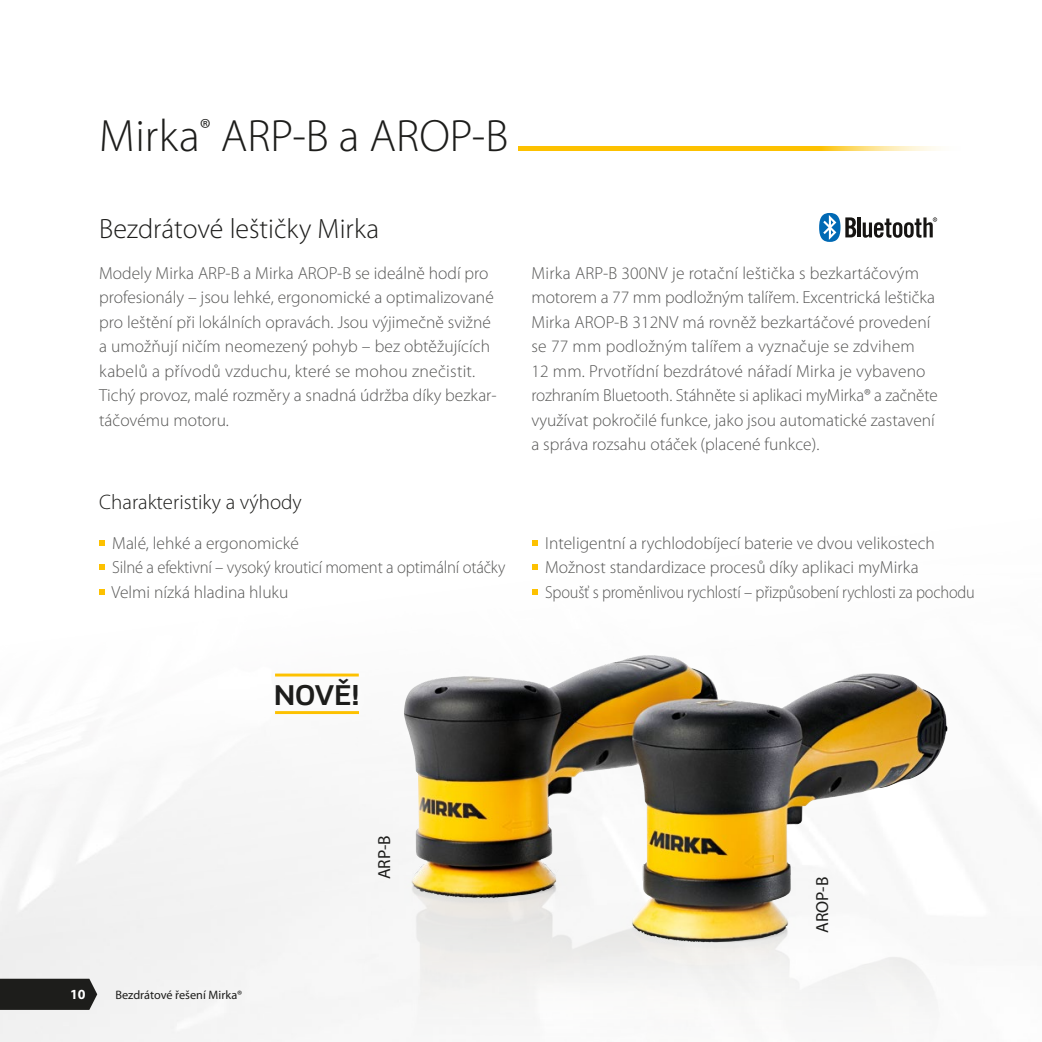
<style>
.page{position:relative;width:1042px;height:1042px;background:#fff}
.page>*{position:absolute;margin:0;border:0;box-sizing:border-box;transform-origin:0 0}
.t1{font:300 45.5px "Myriad Pro";color:#1d1d1b}
.t2{font:300 28px "Myriad Pro";color:#1d1d1b}
.t3{font:700 27.47px "Scene Pro";color:#1d1d1b;scale:1.05 1}
.t4{font:300 21px "Myriad Pro";color:#1d1d1b}
.t5{font:300 17.5px/24.5px "Myriad Pro";color:#575756}
.t6{font:17.5px "Myriad Pro";color:#1d1d1b}
.t7{font:700 14px "Myriad Pro";color:#fff}
.t8{font:12.25px "Myriad Pro";color:#1d1d1b}
.s1{font-size:25.72px}
</style>
<div class="page">
<hr style="left:1041px;top:0;width:1px;height:1042px;background:#e4e7ea">
<img style="left:0;top:456px;width:1042px;height:586px">
<svg style="left:518px;top:146px;width:421px;height:5px;fill:#fdc100"></svg>
<img style="left:353px;top:864px;width:689px;height:178px">
<img style="left:404px;top:656px;width:233px;height:242px">
<hr style="left:857px;top:217px;width:3px;height:20px;background:#161412">
<svg style="left:863px;top:217px;width:74px;height:21px"></svg>
<svg style="left:819px;top:213px;width:37px;height:29px"></svg>
<div style="left:251px;top:654px;width:132px;height:85px;background:#fff"></div>
<hr style="left:275px;top:711px;width:84px;height:3px;background:#fdc100">
<hr style="left:275px;top:673px;width:84px;height:3px;background:#fdc100">
<svg style="left:99px;top:540px;width:6px;height:6px"></svg>
<svg style="left:99px;top:565px;width:6px;height:5px"></svg>
<svg style="left:99px;top:589px;width:6px;height:6px"></svg>
<svg style="left:532px;top:540px;width:5px;height:5px"></svg>
<svg style="left:532px;top:565px;width:5px;height:5px"></svg>
<svg style="left:532px;top:589px;width:5px;height:5px"></svg>
<svg style="left:0;top:978px;width:97px;height:32px"></svg>
<h1 class="t1" style="left:99px;top:111px;width:411px">Mirka<sup>®</sup> ARP-B a AROP-B</h1>
<h2 class="t2" style="left:99px;top:213px;width:282px">Bezdrátové leštičky Mirka</h2>
<p class="t5" style="left:99px;top:261px;width:399px">Modely Mirka ARP-B a Mirka AROP-B se ideálně hodí pro profesionály – jsou lehké, ergonomické a optimalizované pro leštění při lokálních opravách. Jsou výjimečně svižné a umožňují ničím neomezený pohyb – bez obtěžujících kabelů a přívodů vzduchu, které se mohou znečistit.<br>Tichý provoz, malé rozměry a snadná údržba díky bezkar&shy;táčovému motoru.</p>
<p class="t5" style="left:531px;top:261px;width:408px">Mirka ARP-B 300NV je rotační leštička s bezkartáčovým motorem a 77 mm podložným talířem. Excentrická leštička Mirka AROP-B 312NV má rovněž bezkartáčové provedení se 77 mm podložným talířem a vyznačuje se zdvihem<br>12 mm. Prvotřídní bezdrátové nářadí Mirka je vybaveno rozhraním Bluetooth. Stáhněte si aplikaci myMirka® a začněte využívat pokročilé funkce, jako jsou automatické zastavení a správa rozsahu otáček (placené funkce).</p>
<p class="t4" style="left:99px;top:491px;width:204px">Charakteristiky a výhody</p>
<p class="t5" style="left:112px;top:531px;width:395px">Malé, lehké a ergonomické<br>Silné a efektivní – vysoký krouticí moment a optimální otáčky<br>Velmi nízká hladina hluku</p>
<p class="t5" style="left:545px;top:531px;width:431px">Inteligentní a rychlodobíjecí baterie ve dvou velikostech<br>Možnost standardizace procesů díky aplikaci myMirka<br>Spoušť s proměnlivou rychlostí – přizpůsobení rychlosti za pochodu</p>
<h3 class="t3" style="left:274px;top:678px;width:83px">NOVĚ<span class="s1">!</span></h3>
<p class="t7" style="left:70px;top:985px;width:17px">10</p>
<p class="t8" style="left:115px;top:988px;width:129px">Bezdrátové řešení Mirka®</p>
<p class="t6" style="left:375px;top:879px;width:45px;rotate:-90deg">ARP-B</p>
<p class="t6" style="left:812px;top:933px;width:58px;rotate:-90deg">AROP-B</p>
</div>
